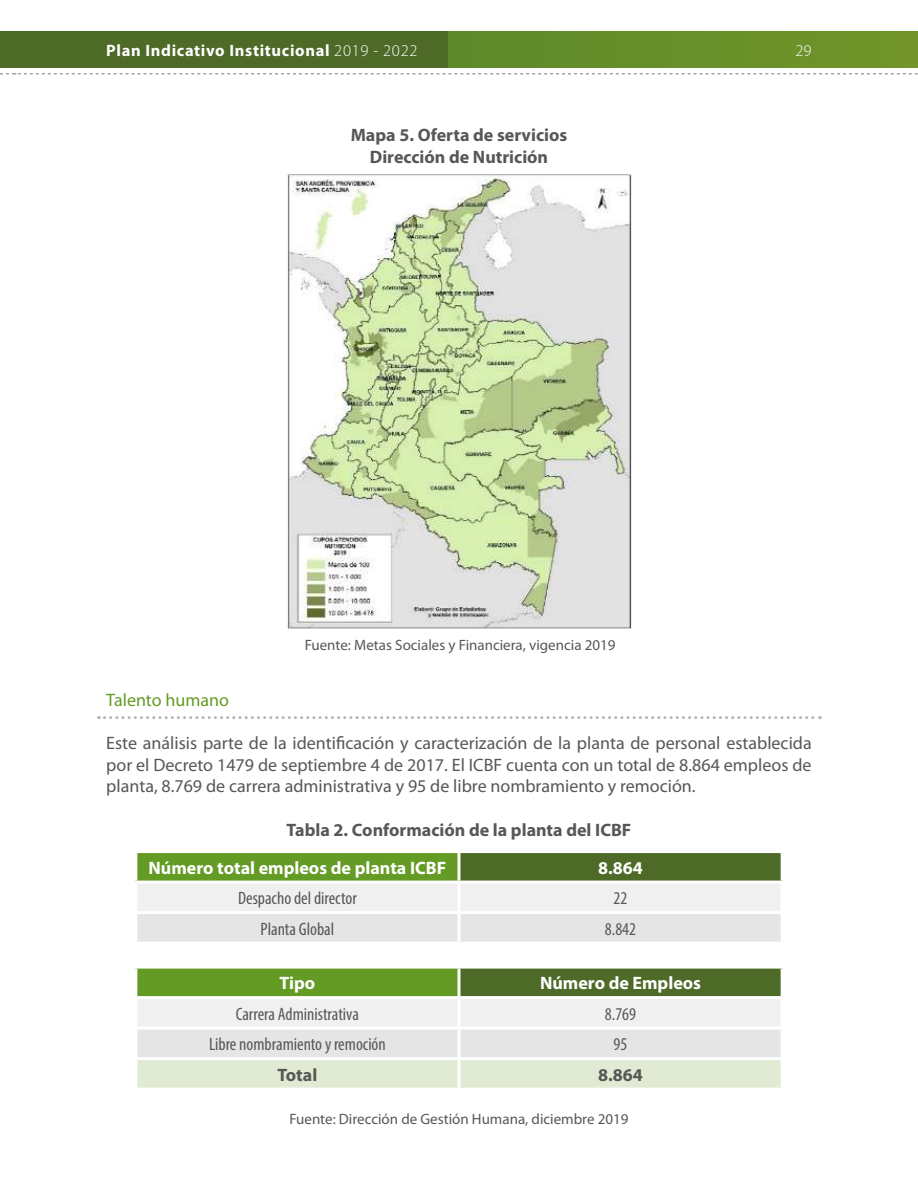
<style>
.page{position:relative;width:918px;height:1188px;background:#fff}
.page>*{position:absolute;margin:0;border:0;box-sizing:border-box;transform-origin:0 0}
.t1{font:18px/21.6px "Myriad Pro";color:#575756;text-align:justify}
.t2{font:condensed 18px "Myriad Pro";color:#575756}
.t3{font:700 18px/21.6px "Myriad Pro";color:#575756;text-align:center}
.t4{font:700 18px "Myriad Pro";color:#fff}
.t5{font:18px "Myriad Pro";color:#649b24}
.t6{font:700 16.5px "Myriad Pro";letter-spacing:.04em;color:#fff}
.t7{font:300 16.5px "Myriad Pro";color:#fff}
.t8{font:15px "Myriad Pro";color:#575756}
.s1{font-weight:300}
</style>
<div class="page">
<div style="left:0;top:32px;width:918px;height:36px;background:#688f2a"></div>
<div style="left:0;top:32px;width:448px;height:36px;background:#4e6a27"></div>
<svg style="left:0;top:73px;width:918px;height:2px"></svg>
<img style="left:286px;top:174px;width:346px;height:454px">
<div style="left:136px;top:852px;width:323px;height:30px;background:#649b24"></div>
<div style="left:459px;top:852px;width:323px;height:30px;background:#4e6a27"></div>
<svg style="left:137px;top:884px;width:644px;height:58px"></svg>
<hr style="left:134px;top:850px;width:325px;height:3px;background:#fff">
<hr style="left:134px;top:853px;width:3px;height:28px;background:#fff">
<hr style="left:459px;top:850px;width:325px;height:3px;background:#fff">
<hr style="left:458px;top:853px;width:2px;height:28px;background:#fff">
<hr style="left:781px;top:853px;width:3px;height:28px;background:#fff">
<hr style="left:134px;top:881px;width:325px;height:3px;background:#fff">
<hr style="left:459px;top:881px;width:325px;height:3px;background:#fff">
<hr style="left:458px;top:884px;width:2px;height:27px;background:#fff">
<hr style="left:134px;top:911px;width:325px;height:3px;background:#fff">
<hr style="left:459px;top:911px;width:325px;height:3px;background:#fff">
<hr style="left:458px;top:914px;width:2px;height:28px;background:#fff">
<div style="left:136px;top:967px;width:323px;height:31px;background:#649b24"></div>
<div style="left:459px;top:967px;width:323px;height:31px;background:#4e6a27"></div>
<svg style="left:137px;top:999px;width:644px;height:89px"></svg>
<hr style="left:134px;top:966px;width:325px;height:3px;background:#fff">
<hr style="left:134px;top:969px;width:3px;height:27px;background:#fff">
<hr style="left:459px;top:966px;width:325px;height:3px;background:#fff">
<hr style="left:458px;top:969px;width:2px;height:27px;background:#fff">
<hr style="left:781px;top:969px;width:3px;height:27px;background:#fff">
<hr style="left:134px;top:996px;width:325px;height:3px;background:#fff">
<hr style="left:459px;top:996px;width:325px;height:3px;background:#fff">
<hr style="left:458px;top:999px;width:2px;height:28px;background:#fff">
<hr style="left:134px;top:1027px;width:325px;height:3px;background:#fff">
<hr style="left:459px;top:1027px;width:325px;height:3px;background:#fff">
<hr style="left:458px;top:1030px;width:2px;height:27px;background:#fff">
<hr style="left:134px;top:1057px;width:325px;height:3px;background:#fff">
<hr style="left:459px;top:1057px;width:325px;height:3px;background:#fff">
<hr style="left:458px;top:1060px;width:2px;height:28px;background:#fff">
<svg style="left:98px;top:716px;width:723px;height:3px"></svg>
<p class="t6" style="left:106px;top:40px;width:313px">Plan Indicativo Institucional <span class="s1">2019 - 2022</span></p>
<p class="t7" style="left:796px;top:42px;width:18px">29</p>
<p class="t3" style="left:351px;top:124px;width:218px">Mapa 5. Oferta de servicios<br>Dirección de Nutrición</p>
<p class="t8" style="left:305px;top:636px;width:312px">Fuente: Metas Sociales y Financiera, vigencia 2019</p>
<p class="t5" style="left:106px;top:689px;width:124px">Talento humano</p>
<p class="t1" style="left:106px;top:732px;width:707px">Este análisis parte de la identificación y caracterización de la planta de personal establecida por el Decreto 1479 de septiembre 4 de 2017. El ICBF cuenta con un total de 8.864 empleos de planta, 8.769 de carrera administrativa y 95 de libre nombramiento y remoción.</p>
<p class="t3" style="left:287px;top:818px;width:346px">Tabla 2. Conformación de la planta del ICBF</p>
<p class="t4" style="left:149px;top:856px;width:299px">Número total empleos de planta ICBF</p>
<p class="t4" style="left:598px;top:856px;width:46px">8.864</p>
<p class="t2" style="left:238px;top:887px;width:120px">Despacho del director</p>
<p class="t2" style="left:614px;top:887px;width:15px">22</p>
<p class="t2" style="left:261px;top:918px;width:75px">Planta Global</p>
<p class="t2" style="left:605px;top:918px;width:33px">8.842</p>
<p class="t4" style="left:280px;top:971px;width:37px">Tipo</p>
<p class="t4" style="left:540px;top:971px;width:162px">Número de Empleos</p>
<p class="t2" style="left:236px;top:1003px;width:125px">Carrera Administrativa</p>
<p class="t2" style="left:605px;top:1003px;width:33px">8.769</p>
<p class="t2" style="left:209px;top:1033px;width:178px">Libre nombramiento y remoción</p>
<p class="t2" style="left:614px;top:1033px;width:15px">95</p>
<p class="t3" style="left:277px;top:1063px;width:41px">Total</p>
<p class="t3" style="left:598px;top:1063px;width:46px">8.864</p>
<p class="t8" style="left:289px;top:1110px;width:341px">Fuente: Dirección de Gestión Humana, diciembre 2019</p>
</div>
